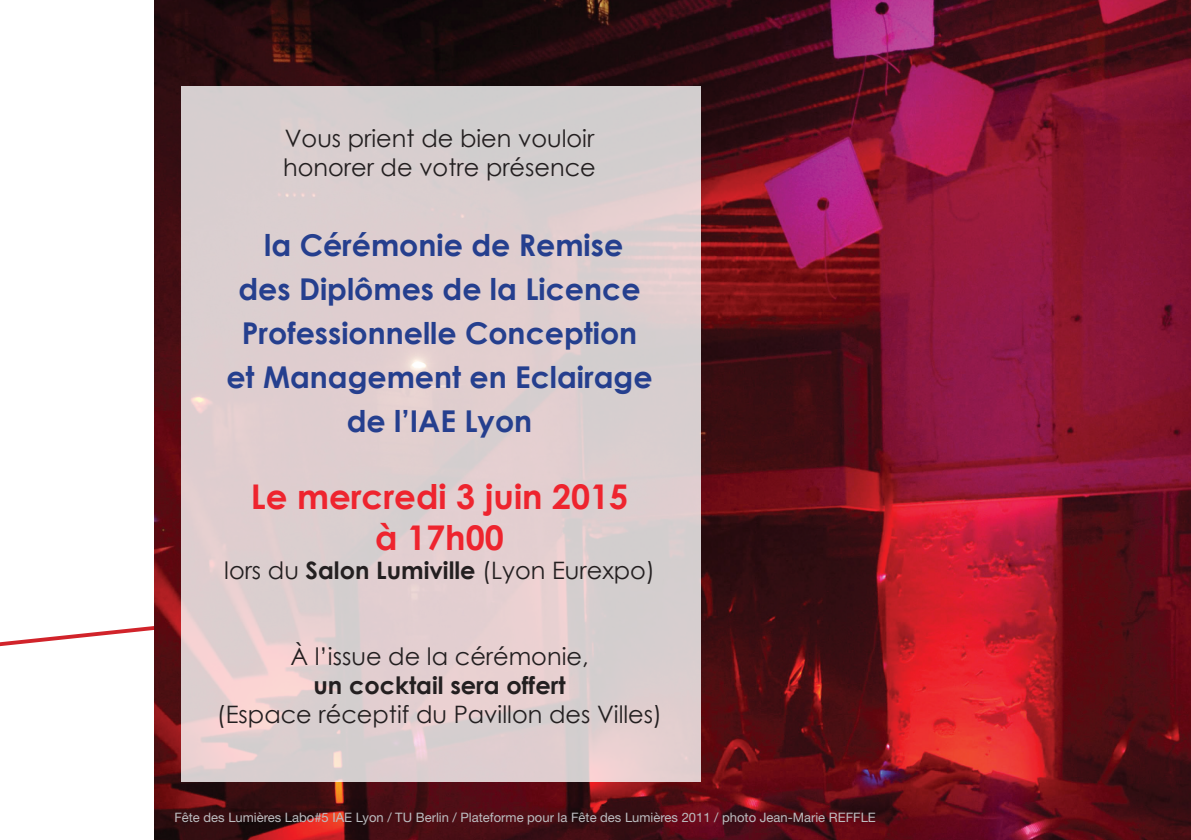
<style>
.page{position:relative;width:1191px;height:840px;background:#fff}
.page>*{position:absolute;margin:0;border:0;box-sizing:border-box;transform-origin:0 0}
.t1{font:700 34px "Century Gothic";color:#ee242e}
.t2{font:700 30px/44px "Century Gothic";color:#253f8e;text-align:center}
.t3{font:24px/28.8px "Century Gothic";color:#231f20}
.t4{font:13px "Helvetica Neue LT Std";color:#bcbdc0}
.s1{font-weight:700}
</style>
<div class="page">
<svg style="left:0;top:516px;width:155px;height:129px"></svg>
<img style="left:155px;top:0;width:1036px;height:839px">
<svg style="left:181px;top:85px;width:519px;height:696px;background:#dccecf"></svg>
<p class="t3" style="left:283px;top:123px;width:314px">Vous prient de bien vouloir honorer de votre présence</p>
<p class="t2" style="left:238px;top:221px;width:404px">la Cérémonie de Remise des Diplômes de la Licence<br>Professionnelle Conception</p>
<p class="t2" style="left:226px;top:353px;width:427px">et Management en Eclairage de l’IAE Lyon</p>
<p class="t1" style="left:251px;top:470px;width:379px">Le mercredi 3 juin 2015</p>
<p class="t1" style="left:375px;top:511px;width:130px">à 17h00</p>
<p class="t3" style="left:224px;top:555px;width:432px">lors du <span class="s1">Salon Lumiville</span> (Lyon Eurexpo)</p>
<p class="t3" style="left:290px;top:641px;width:300px;text-align:center">À l’issue de la cérémonie, <span class="s1">un cocktail sera offert</span></p>
<p class="t3" style="left:217px;top:699px;width:447px">(Espace réceptif du Pavillon des Villes)</p>
<p class="t4" style="left:174px;top:809px;width:703px">Fête des Lumières Labo#5 IAE Lyon / TU Berlin / Plateforme pour la Fête des Lumières 2011 / photo Jean-Marie REFFLE</p>
</div>
